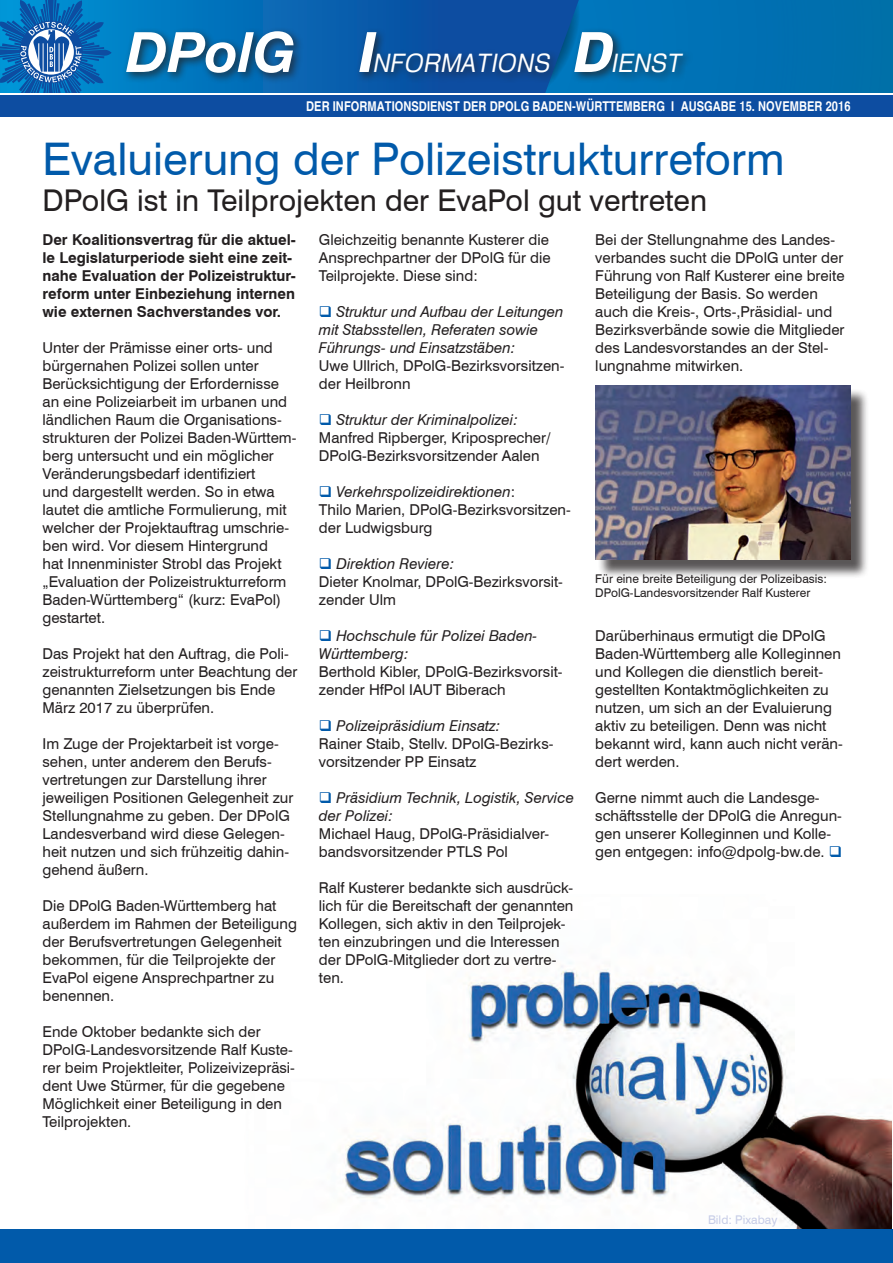
<style>
.page{position:relative;width:893px;height:1263px;background:#fff}
.page>*{position:absolute;margin:0;border:0;box-sizing:border-box;transform-origin:0 0}
.t1{font:45px "Swiss 721 BT";color:#015aaa}
.t2{font:30px "Swiss 721 BT";color:#231f20}
.t3{font:italic 25.5px "Heldustry FT";letter-spacing:.04em;color:#fff;scale:.92 1}
.t4{font:15px/18px "Swiss 721 BT";color:#231f20}
.t5{font:italic 15px/18px "Swiss 721 BT";color:#231f20}
.t6{font:700 15px/18px "Swiss 721 BT";color:#231f20}
.t7{font:700 condensed 13.5px "Helvetica";letter-spacing:.005em;color:#fff}
.t8{font:12px/14.4px "Swiss 721 BT";color:#231f20}
.t9{font:12px "Swiss 721 BT";color:#c7cde7}
.s1{font-weight:900;font-size:55.5px}
.s2{color:#015aaa}
.s3{font-style:italic}
</style>
<div class="page">
<div style="left:0;top:1229px;width:893px;height:34px;background:#015aaa"></div>
<div style="left:0;top:0;width:893px;height:94px;background:#0070b1"></div>
<svg style="left:112px;top:0;width:471px;height:94px"></svg>
<svg style="left:0;top:0;width:112px;height:94px;background:#237bbe"></svg>
<div style="left:122px;top:27px;width:182px;height:57px;background:#231f20;opacity:.75"></div>
<svg style="left:126px;top:31px;width:167px;height:42px"></svg>
<div style="left:0;top:95px;width:893px;height:21px;background:#0d4da1"></div>
<div style="left:355px;top:27px;width:338px;height:56px;background:#231f20;opacity:.75"></div>
<img style="left:344px;top:962px;width:548px;height:267px">
<div style="left:598px;top:388px;width:271px;height:190px;background:#231f20;opacity:.75"></div>
<img style="left:595px;top:386px;width:255px;height:174px">
<h3 class="t3" style="left:355px;top:48px;width:355px"><span class="s1">I</span>NFORMATIONS <span class="s1">D</span>IENST</h3>
<p class="t7" style="left:306px;top:98px;width:546px">DER INFORMATIONSDIENST DER DPOLG BADEN-WÜRTTEMBERG I AUSGABE 15. NOVEMBER 2016</p>
<h1 class="t1" style="left:43px;top:131px;width:744px">Evaluierung der Polizeistrukturreform</h1>
<h2 class="t2" style="left:43px;top:182px;width:666px">DPolG ist in Teilprojekten der EvaPol gut vertreten</h2>
<p class="t6" style="left:43px;top:231px;width:255px">Der Koalitionsvertrag für die aktuel&shy;le Legislaturperiode sieht eine zeit&shy;nahe Evaluation der Polizeistruktur&shy;reform unter Einbeziehung internen wie externen Sachverstandes vor.</p>
<p class="t4" style="left:43px;top:339px;width:255px">Unter der Prämisse einer orts- und bürgernahen Polizei sollen unter Berücksichtigung der Erfordernisse an eine Polizeiarbeit im urbanen und ländlichen Raum die Organisations&shy;strukturen der Polizei Baden-Württem&shy;berg untersucht und ein möglicher Veränderungsbedarf identifiziert<br>und dargestellt werden. So in etwa lautet die amtliche Formulierung, mit welcher der Projektauftrag umschrie&shy;ben wird. Vor diesem Hintergrund<br>hat Innenminister Strobl das Projekt „Evaluation der Polizeistrukturreform Baden-Württemberg“ (kurz: EvaPol) gestartet.</p>
<p class="t4" style="left:43px;top:645px;width:256px">Das Projekt hat den Auftrag, die Poli&shy;zeistrukturreform unter Beachtung der genannten Zielsetzungen bis Ende März 2017 zu überprüfen.</p>
<p class="t4" style="left:43px;top:735px;width:252px">Im Zuge der Projektarbeit ist vorge&shy;sehen, unter anderem den Berufs&shy;vertretungen zur Darstellung ihrer jeweiligen Positionen Gelegenheit zur Stellungnahme zu geben. Der DPolG Landesverband wird diese Gelegen&shy;heit nutzen und sich frühzeitig dahin&shy;gehend äußern.</p>
<p class="t4" style="left:43px;top:897px;width:256px">Die DPolG Baden-Württemberg hat außerdem im Rahmen der Beteiligung der Berufsvertretungen Gelegenheit bekommen, für die Teilprojekte der<br>EvaPol eigene Ansprechpartner zu benennen.</p>
<p class="t4" style="left:43px;top:1023px;width:254px">Ende Oktober bedankte sich der DPolG-Landesvorsitzende Ralf Kuste&shy;rer beim Projektleiter, Polizeivizepräsi&shy;dent Uwe Stürmer, für die gegebene Möglichkeit einer Beteiligung in den Teilprojekten.</p>
<p class="t4" style="left:319px;top:231px;width:233px">Gleichzeitig benannte Kusterer die<br>Ansprechpartner der DPolG für die<br>Teilprojekte. Diese sind:</p>
<p class="t5" style="left:319px;top:303px;width:246px"><span class="s2">❑</span> Struktur und Aufbau der Leitungen mit Stabsstellen, Referaten sowie<br>Führungs- und Einsatzstäben:</p>
<p class="t4" style="left:319px;top:357px;width:247px">Uwe Ullrich, DPolG-Bezirksvorsitzen&shy;der Heilbronn</p>
<p class="t4" style="left:319px;top:411px;width:233px"><span class="s2">❑</span> <span class="s3">Struktur der Kriminalpolizei:<br></span>Manfred Ripberger, Kriposprecher/<br>DPolG-Bezirksvorsitzender Aalen</p>
<p class="t4" style="left:319px;top:483px;width:253px"><span class="s2">❑</span> <span class="s3">Verkehrspolizeidirektionen</span>:<br>Thilo Marien, DPolG-Bezirksvorsitzen&shy;der Ludwigsburg</p>
<p class="t4" style="left:319px;top:555px;width:245px"><span class="s2">❑</span> <span class="s3">Direktion Reviere:<br></span>Dieter Knolmar, DPolG-Bezirksvorsit&shy;zender Ulm</p>
<p class="t5" style="left:319px;top:627px;width:220px"><span class="s2">❑</span> Hochschule für Polizei Baden-<br>Württemberg:</p>
<p class="t4" style="left:319px;top:663px;width:245px">Berthold Kibler, DPolG-Bezirksvorsit&shy;zender HfPol IAUT Biberach</p>
<p class="t4" style="left:319px;top:717px;width:236px"><span class="s2">❑</span> <span class="s3">Polizeipräsidium Einsatz:<br></span>Rainer Staib, Stellv. DPolG-Bezirks&shy;vorsitzender PP Einsatz</p>
<p class="t5" style="left:319px;top:789px;width:257px"><span class="s2">❑</span> Präsidium Technik, Logistik, Service der Polizei:</p>
<p class="t4" style="left:319px;top:825px;width:232px">Michael Haug, DPolG-Präsidialver&shy;bandsvorsitzender PTLS Pol</p>
<p class="t4" style="left:319px;top:879px;width:256px">Ralf Kusterer bedankte sich ausdrück&shy;lich für die Bereitschaft der genannten Kollegen, sich aktiv in den Teilprojek&shy;ten einzubringen und die Interessen der DPolG-Mitglieder dort zu vertre&shy;ten.</p>
<p class="t4" style="left:595px;top:231px;width:251px">Bei der Stellungnahme des Landes&shy;verbandes sucht die DPolG unter der Führung von Ralf Kusterer eine breite Beteiligung der Basis. So werden auch die Kreis-, Orts-,Präsidial- und Bezirksverbände sowie die Mitglieder des Landesvorstandes an der Stel&shy;lungnahme mitwirken.</p>
<p class="t8" style="left:595px;top:571px;width:233px">Für eine breite Beteiligung der Polizeibasis:<br>DPolG-Landesvorsitzender Ralf Kusterer</p>
<p class="t4" style="left:595px;top:627px;width:249px">Darüberhinaus ermutigt die DPolG Baden-Württemberg alle Kolleginnen und Kollegen die dienstlich bereit&shy;gestellten Kontaktmöglichkeiten zu nutzen, um sich an der Evaluierung aktiv zu beteiligen. Denn was nicht bekannt wird, kann auch nicht verän&shy;dert werden.</p>
<p class="t4" style="left:595px;top:789px;width:248px">Gerne nimmt auch die Landesge&shy;schäftsstelle der DPolG die Anregun&shy;gen unserer Kolleginnen und Kolle&shy;gen entgegen: info@dpolg-bw.de. <span class="s2">❑</span></p>
<p class="t9" style="left:708px;top:1213px;width:71px">Bild: Pixabay</p>
</div>
